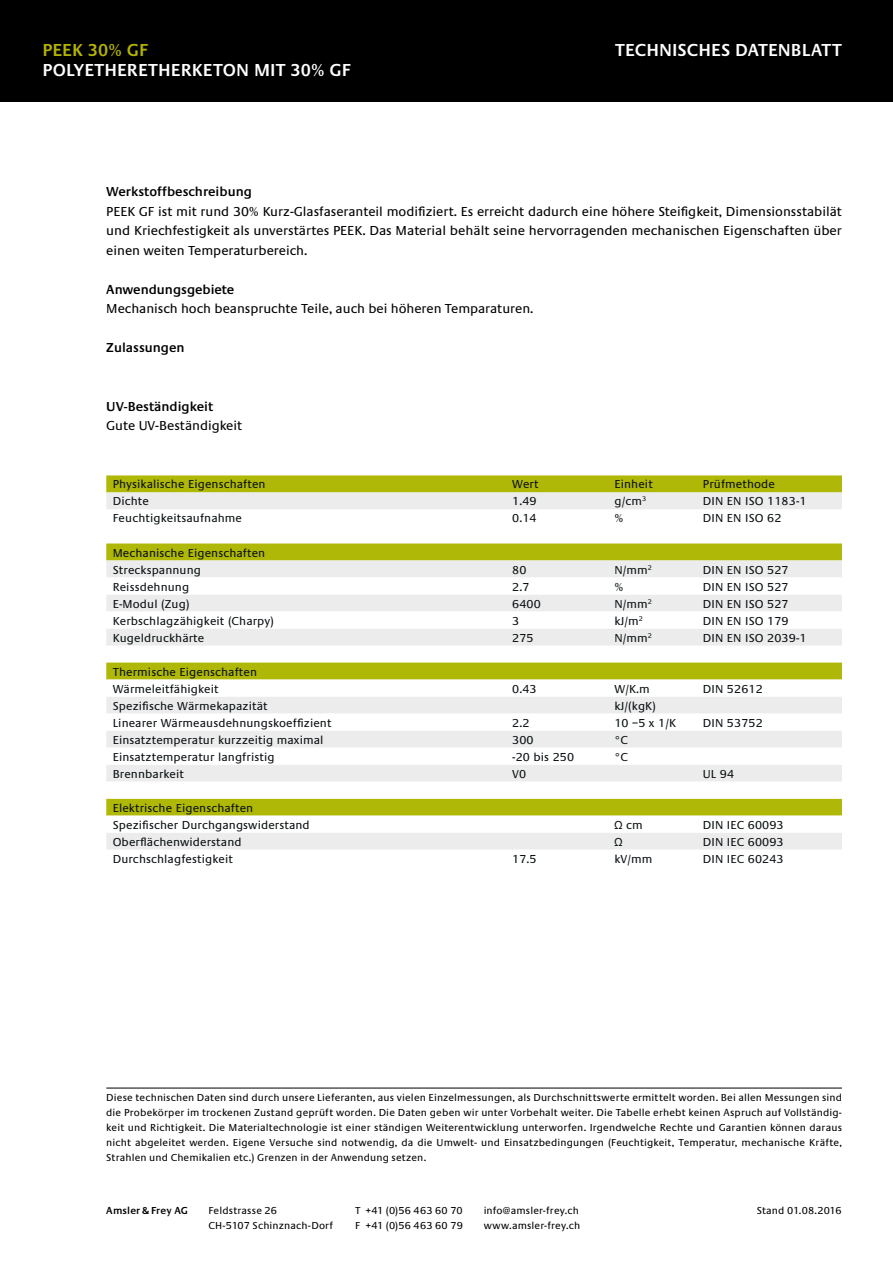
<style>
.page{position:relative;width:893px;height:1263px;background:#fff}
.page>*{position:absolute;margin:0;border:0;box-sizing:border-box;transform-origin:0 0}
.t1{font:600 18px "Praxis";letter-spacing:.005em;color:#fff}
.t2{font:600 18px "Praxis";letter-spacing:.005em;color:#b2b300}
.t3{font:13.5px/19.5px "Praxis";color:#000;text-align:justify}
.t4{font:600 13.5px "Praxis";color:#000}
.t5{font:12px/17px "Praxis";letter-spacing:.01em;color:#0a1012}
.t6{font:10.5px/15px "Praxis";letter-spacing:.015em;color:#000}
.t7{font:600 10.5px "Praxis";letter-spacing:.015em;color:#000}
</style>
<div class="page">
<div style="left:0;top:0;width:893px;height:102px;background:#000"></div>
<div style="left:106px;top:475px;width:736px;height:17px;background:#afb806"></div>
<div style="left:106px;top:492px;width:736px;height:17px;background:#ececec"></div>
<svg style="left:106px;top:543px;width:736px;height:306px"></svg>
<hr style="left:106px;top:1088px;width:736px;height:1px;background:#000">
<h1 class="t2" style="left:43px;top:40px;width:107px">PEEK 30% GF</h1>
<h1 class="t1" style="left:43px;top:60px;width:310px">POLYETHERETHERKETON MIT 30% GF</h1>
<h1 class="t1" style="left:615px;top:40px;width:228px">TECHNISCHES DATENBLATT</h1>
<p class="t4" style="left:106px;top:184px;width:147px">Werkstoffbeschreibung</p>
<p class="t3" style="left:106px;top:202px;width:737px">PEEK GF ist mit rund 30% Kurz-Glasfaseranteil modifiziert. Es erreicht dadurch eine höhere Steifigkeit, Dimensionsstabilät und Kriechfestigkeit als unverstärtes PEEK. Das Material behält seine hervorragenden mechanischen Eigenschaften über einen weiten Temperaturbereich.</p>
<p class="t4" style="left:106px;top:282px;width:130px">Anwendungsgebiete</p>
<p class="t3" style="left:106px;top:299px;width:429px">Mechanisch hoch beanspruchte Teile, auch bei höheren Temparaturen.</p>
<p class="t4" style="left:106px;top:340px;width:80px">Zulassungen</p>
<p class="t4" style="left:106px;top:399px;width:108px">UV-Beständigkeit</p>
<p class="t3" style="left:106px;top:416px;width:137px">Gute UV-Beständigkeit</p>
<p class="t5" style="left:113px;top:476px;width:154px">Physikalische Eigenschaften</p>
<p class="t5" style="left:512px;top:476px;width:28px">Wert</p>
<p class="t5" style="left:614px;top:476px;width:40px">Einheit</p>
<p class="t5" style="left:703px;top:476px;width:74px">Prüfmethode</p>
<p class="t5" style="left:113px;top:493px;width:38px">Dichte</p>
<p class="t5" style="left:512px;top:493px;width:26px">1.49</p>
<p class="t5" style="left:614px;top:493px;width:33px">g/cm<sup>3</sup></p>
<p class="t5" style="left:703px;top:493px;width:105px">DIN EN ISO 1183-1</p>
<p class="t5" style="left:113px;top:510px;width:131px">Feuchtigkeitsaufnahme</p>
<p class="t5" style="left:512px;top:510px;width:26px">0.14</p>
<p class="t5" style="left:614px;top:510px;width:10px">%</p>
<p class="t5" style="left:703px;top:510px;width:80px">DIN EN ISO 62</p>
<p class="t5" style="left:113px;top:544px;width:154px">Mechanische Eigenschaften<br>Streckspannung</p>
<p class="t5" style="left:512px;top:561px;width:16px">80</p>
<p class="t5" style="left:614px;top:561px;width:39px">N/mm<sup>2</sup></p>
<p class="t5" style="left:703px;top:561px;width:87px">DIN EN ISO 527</p>
<p class="t5" style="left:113px;top:578px;width:78px">Reissdehnung</p>
<p class="t5" style="left:512px;top:578px;width:19px">2.7</p>
<p class="t5" style="left:614px;top:578px;width:14px">%²</p>
<p class="t5" style="left:703px;top:578px;width:87px">DIN EN ISO 527</p>
<p class="t5" style="left:113px;top:595px;width:78px">E-Modul (Zug)</p>
<p class="t5" style="left:512px;top:595px;width:30px">6400</p>
<p class="t5" style="left:614px;top:595px;width:39px">N/mm<sup>2</sup></p>
<p class="t5" style="left:703px;top:595px;width:87px">DIN EN ISO 527</p>
<p class="t5" style="left:113px;top:612px;width:163px">Kerbschlagzähigkeit (Charpy)</p>
<p class="t5" style="left:512px;top:612px;width:9px">3</p>
<p class="t5" style="left:614px;top:612px;width:37px">kJ/m<sup>2</sup>²²</p>
<p class="t5" style="left:703px;top:612px;width:87px">DIN EN ISO 179</p>
<p class="t5" style="left:113px;top:629px;width:93px">Kugeldruckhärte</p>
<p class="t5" style="left:512px;top:629px;width:23px">275</p>
<p class="t5" style="left:614px;top:629px;width:39px">N/mm<sup>2</sup></p>
<p class="t5" style="left:703px;top:629px;width:105px">DIN EN ISO 2039-1</p>
<p class="t5" style="left:113px;top:663px;width:146px">Thermische Eigenschaften<br>Wärmeleitfähigkeit</p>
<p class="t5" style="left:512px;top:680px;width:26px">0.43</p>
<p class="t5" style="left:614px;top:680px;width:37px">W/K.m</p>
<p class="t5" style="left:703px;top:680px;width:61px">DIN 52612</p>
<p class="t5" style="left:113px;top:697px;width:157px">Spezifische Wärmekapazität</p>
<p class="t5" style="left:614px;top:697px;width:43px">kJ/(kgK)</p>
<p class="t5" style="left:113px;top:714px;width:220px">Linearer Wärmeausdehnungskoeffizient</p>
<p class="t5" style="left:512px;top:714px;width:19px">2.2</p>
<p class="t5" style="left:614px;top:714px;width:63px">10 –5 x 1/K</p>
<p class="t5" style="left:703px;top:714px;width:61px">DIN 53752</p>
<p class="t5" style="left:113px;top:731px;width:212px">Einsatztemperatur kurzzeitig maximal</p>
<p class="t5" style="left:512px;top:731px;width:23px">300</p>
<p class="t5" style="left:614px;top:731px;width:15px">°C</p>
<p class="t5" style="left:113px;top:748px;width:163px">Einsatztemperatur langfristig</p>
<p class="t5" style="left:512px;top:748px;width:64px">-20 bis 250</p>
<p class="t5" style="left:614px;top:748px;width:15px">°C</p>
<p class="t5" style="left:113px;top:765px;width:73px">Brennbarkeit</p>
<p class="t5" style="left:512px;top:765px;width:15px">V0</p>
<p class="t5" style="left:703px;top:765px;width:33px">UL 94</p>
<p class="t5" style="left:113px;top:799px;width:199px">Elektrische Eigenschaften<br>Spezifischer Durchgangswiderstand</p>
<p class="t5" style="left:614px;top:816px;width:30px">Ω cm</p>
<p class="t5" style="left:703px;top:816px;width:82px">DIN IEC 60093</p>
<p class="t5" style="left:113px;top:833px;width:130px">Oberflächenwiderstand</p>
<p class="t5" style="left:614px;top:833px;width:9px">Ω</p>
<p class="t5" style="left:703px;top:833px;width:82px">DIN IEC 60093</p>
<p class="t5" style="left:113px;top:850px;width:122px">Durchschlagfestigkeit</p>
<p class="t5" style="left:512px;top:850px;width:26px">17.5</p>
<p class="t5" style="left:614px;top:850px;width:39px">kV/mm</p>
<p class="t5" style="left:703px;top:850px;width:82px">DIN IEC 60243</p>
<p class="t6" style="left:106px;top:1090px;width:737px;text-align:justify">Diese technischen Daten sind durch unsere Lieferanten, aus vielen Einzelmessungen, als Durchschnittswerte ermittelt worden. Bei allen Messungen sind die Probekörper im trockenen Zustand geprüft worden. Die Daten geben wir unter Vorbehalt weiter. Die Tabelle erhebt keinen Aspruch auf Vollständig&shy;keit und Richtigkeit. Die Materialtechnologie ist einer ständigen Weiterentwicklung unterworfen. Irgendwelche Rechte und Garantien können daraus nicht abgeleitet werden. Eigene Versuche sind notwendig, da die Umwelt- und Einsatzbedingungen (Feuchtigkeit, Temperatur, mechanische Kräfte, Strahlen und Chemikalien etc.) Grenzen in der Anwendung setzen.</p>
<p class="t7" style="left:106px;top:1205px;width:83px">Amsler &amp; Frey AG</p>
<p class="t6" style="left:208px;top:1203px;width:70px">Feldstrasse 26</p>
<p class="t6" style="left:757px;top:1203px;width:86px">Stand 01.08.2016</p>
<p class="t6" style="left:208px;top:1218px;width:126px">CH-5107 Schinznach-Dorf</p>
<p class="t6" style="left:355px;top:1203px;width:109px">T +41 (0)56 463 60 70<br>F +41 (0)56 463 60 79</p>
<p class="t6" style="left:484px;top:1203px;width:98px">info@amsler-frey.ch www.amsler-frey.ch</p>
</div>
